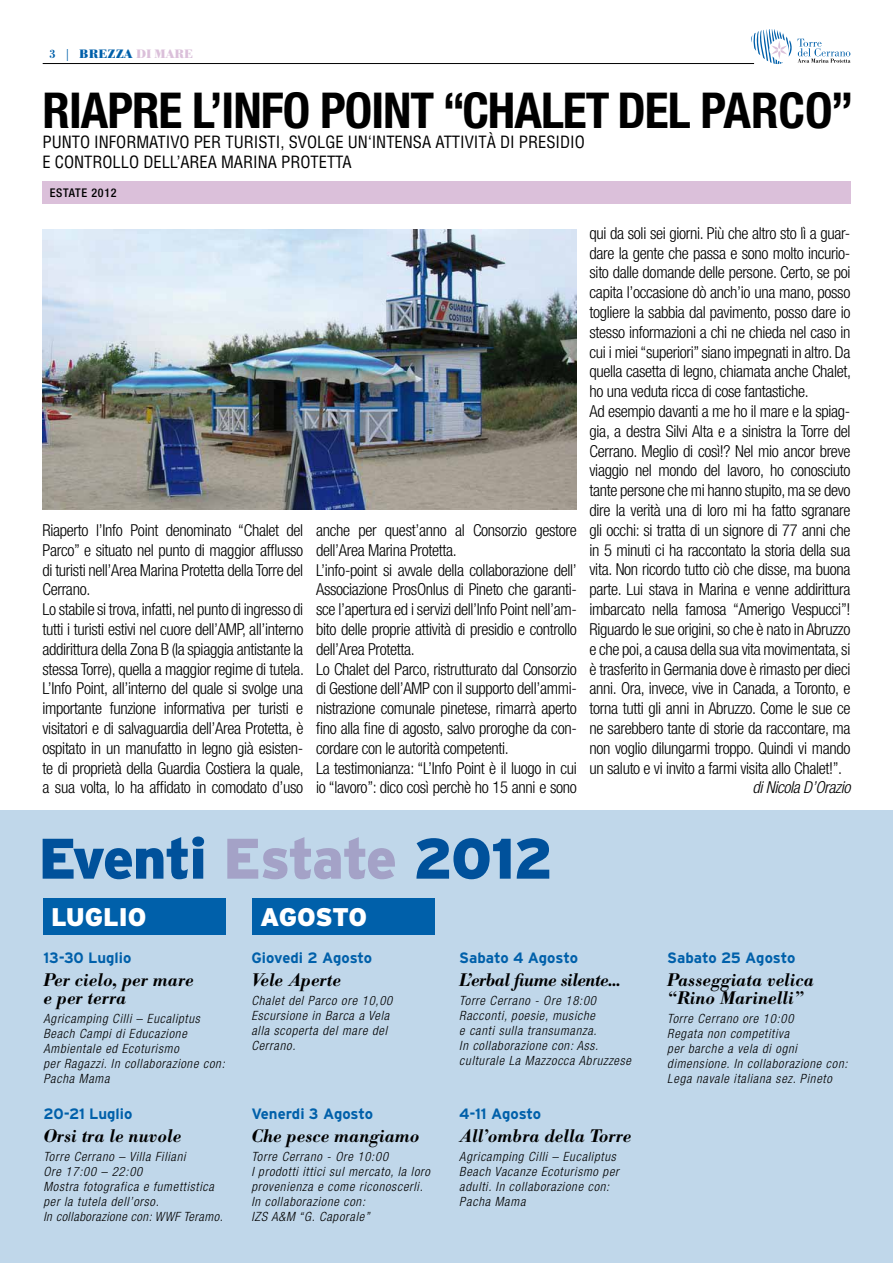
<style>
.page{position:relative;width:893px;height:1263px;background:#fff}
.page>*{position:absolute;margin:0;border:0;box-sizing:border-box;transform-origin:0 0}
.t1{font:900 57px "Interstate";letter-spacing:-.025em;color:#0060aa}
.t2{font:700 condensed 49.5px "Helvetica Neue";letter-spacing:-.02em;color:#000}
.t3{font:900 25.5px "Interstate";letter-spacing:-.01em;color:#fff}
.t4{font:italic 500 18px/18px "Bodoni BE";color:#000}
.t5{font:italic 500 18px "Bodoni BE";letter-spacing:-.03em;color:#000}
.t6{font:300 condensed 16.5px/19.8px "Helvetica Neue";letter-spacing:-.02em;color:#000}
.t7{font:condensed 16.5px/19.5px "Helvetica";color:#000}
.t8{font:italic 300 condensed 16.5px "Helvetica Neue";letter-spacing:-.02em;color:#000}
.t9{font:700 15px "Interstate";letter-spacing:-.01em;color:#0060aa}
.t10{font:italic 300 condensed 12.75px/15px "Helvetica Neue";letter-spacing:.06em;color:#000}
.t11{font:700 12px "Bodoni BE";letter-spacing:.04em;color:#0060aa}
.t12{font:500 condensed 12px "Helvetica Neue";letter-spacing:.06em;color:#000}
.s1{font-weight:500}
.s2{color:#dbc0da}
</style>
<div class="page">
<svg style="left:751px;top:29px;width:99px;height:35px"></svg>
<hr style="left:43px;top:63px;width:711px;height:1px;background:#000">
<div style="left:43px;top:181px;width:807px;height:23px;background:#dbc0da"></div>
<img style="left:43px;top:230px;width:534px;height:279px">
<div style="left:0;top:810px;width:893px;height:453px;background:#c0d7ea"></div>
<div style="left:43px;top:899px;width:183px;height:36px;background:#0060aa"></div>
<div style="left:252px;top:899px;width:183px;height:36px;background:#0060aa"></div>
<p class="t11" style="left:50px;top:46px;width:145px"><span class="s1">3 |</span> BREZZA <span class="s2">DI MARE</span></p>
<h2 class="t2" style="left:43px;top:80px;width:813px">RIAPRE L’INFO POINT “CHALET DEL PARCO”</h2>
<p class="t7" style="left:43px;top:132px;width:544px">PUNTO INFORMATIVO PER TURISTI, SVOLGE UN‘INTENSA ATTIVITÀ DI PRESIDIO<br>E CONTROLLO DELL’AREA MARINA PROTETTA</p>
<p class="t12" style="left:50px;top:186px;width:68px">ESTATE 2012</p>
<p class="t6" style="left:43px;top:520px;width:263px">Riaperto l’Info Point denominato “Chalet del Parco” e situato nel punto di maggior afflusso di turisti nell’Area Marina Protetta della Torre del Cerrano.<br>Lo stabile si trova, infatti, nel punto di ingresso di tutti i turisti estivi nel cuore dell’AMP, all’interno addirittura della Zona B (la spiaggia antistante la stessa Torre), quella a maggior regime di tutela.<br>L’Info Point, all’interno del quale si svolge una importante funzione informativa per turisti e visitatori e di salvaguardia dell’Area Protetta, è ospitato in un manufatto in legno già esisten&shy;te di proprietà della Guardia Costiera la quale, a sua volta, lo ha affidato in comodato d’uso</p>
<p class="t6" style="left:316px;top:520px;width:262px">anche per quest’anno al Consorzio gestore dell’Area Marina Protetta.<br>L’info-point si avvale della collaborazione dell’ Associazione ProsOnlus di Pineto che garanti&shy;sce l’apertura ed i servizi dell’Info Point nell’am&shy;bito delle proprie attività di presidio e controllo dell’Area Protetta.<br>Lo Chalet del Parco, ristrutturato dal Consorzio di Gestione dell’AMP con il supporto dell’ammi&shy;nistrazione comunale pinetese, rimarrà aperto fino alla fine di agosto, salvo proroghe da con&shy;cordare con le autorità competenti.<br>La testimonianza: “L’Info Point è il luogo in cui io “lavoro”: dico così perchè ho 15 anni e sono</p>
<p class="t6" style="left:589px;top:223px;width:263px">qui da soli sei giorni. Più che altro sto lì a guar&shy;dare la gente che passa e sono molto incurio&shy;sito dalle domande delle persone. Certo, se poi capita l’occasione dò anch’io una mano, posso togliere la sabbia dal pavimento, posso dare io stesso informazioni a chi ne chieda nel caso in cui i miei “superiori” siano impegnati in altro. Da quella casetta di legno, chiamata anche Chalet, ho una veduta ricca di cose fantastiche.<br>Ad esempio davanti a me ho il mare e la spiag&shy;gia, a destra Silvi Alta e a sinistra la Torre del Cerrano. Meglio di così!? Nel mio ancor breve viaggio nel mondo del lavoro, ho conosciuto tante persone che mi hanno stupito, ma se devo dire la verità una di loro mi ha fatto sgranare gli occhi: si tratta di un signore di 77 anni che in 5 minuti ci ha raccontato la storia della sua vita. Non ricordo tutto ciò che disse, ma buona parte. Lui stava in Marina e venne addirittura imbarcato nella famosa “Amerigo Vespucci”!<br>Riguardo le sue origini, so che è nato in Abruzzo e che poi, a causa della sua vita movimentata, si è trasferito in Germania dove è rimasto per dieci anni. Ora, invece, vive in Canada, a Toronto, e torna tutti gli anni in Abruzzo. Come le sue ce ne sarebbero tante di storie da raccontare, ma non voglio dilungarmi troppo. Quindi vi mando un saluto e vi invito a farmi visita allo Chalet!”.</p>
<p class="t8" style="left:753px;top:778px;width:99px">di Nicola D’Orazio</p>
<h1 class="t1" style="left:39px;top:826px;width:516px">Eventi <span class="s2">Estate</span> 2012</h1>
<h3 class="t3" style="left:51px;top:902px;width:97px">LUGLIO</h3>
<h3 class="t3" style="left:260px;top:902px;width:108px">AGOSTO</h3>
<p class="t9" style="left:43px;top:950px;width:89px">13-30 Luglio</p>
<p class="t4" style="left:43px;top:971px;width:152px">Per cielo, per mare e per terra</p>
<p class="t10" style="left:43px;top:1011px;width:183px">Agricamping Cilli – Eucaliptus<br>Beach Campi di Educazione<br>Ambientale ed Ecoturismo<br>per Ragazzi. In collaborazione con:<br>Pacha Mama</p>
<p class="t9" style="left:43px;top:1105px;width:90px">20-21 Luglio</p>
<p class="t4" style="left:43px;top:1127px;width:140px">Orsi tra le nuvole</p>
<p class="t10" style="left:43px;top:1149px;width:181px">Torre Cerrano – Villa Filiani<br>Ore 17:00 – 22:00<br>Mostra fotografica e fumettistica per la tutela dell’orso.<br>In collaborazione con: WWF Teramo.</p>
<p class="t9" style="left:251px;top:950px;width:122px">Giovedi 2 Agosto</p>
<p class="t4" style="left:251px;top:971px;width:91px">Vele Aperte</p>
<p class="t10" style="left:251px;top:993px;width:143px">Chalet del Parco ore 10,00<br>Escursione in Barca a Vela alla scoperta del mare del<br>Cerrano.</p>
<p class="t9" style="left:459px;top:950px;width:120px">Sabato 4 Agosto</p>
<p class="t5" style="left:459px;top:969px;width:163px">L’erbal fiume silente...</p>
<p class="t10" style="left:459px;top:993px;width:173px">Torre Cerrano - Ore 18:00<br>Racconti, poesie, musiche<br>e canti sulla transumanza.<br>In collaborazione con: Ass. culturale La Mazzocca Abruzzese</p>
<p class="t9" style="left:251px;top:1105px;width:123px">Venerdi 3 Agosto</p>
<p class="t4" style="left:251px;top:1127px;width:170px">Che pesce mangiamo</p>
<p class="t10" style="left:251px;top:1149px;width:180px">Torre Cerrano - Ore 10:00<br>I prodotti ittici sul mercato, la loro provenienza e come riconoscerli.<br>In collaborazione con:<br>IZS A&amp;M “G. Caporale”</p>
<p class="t9" style="left:459px;top:1105px;width:83px">4-11 Agosto</p>
<p class="t4" style="left:459px;top:1127px;width:174px">All’ombra della Torre</p>
<p class="t10" style="left:459px;top:1149px;width:161px">Agricamping Cilli – Eucaliptus<br>Beach Vacanze Ecoturismo per adulti. In collaborazione con:<br>Pacha Mama</p>
<p class="t9" style="left:667px;top:950px;width:130px">Sabato 25 Agosto</p>
<p class="t4" style="left:667px;top:971px;width:148px">Passeggiata velica “Rino Marinelli”</p>
<p class="t10" style="left:667px;top:1011px;width:182px">Torre Cerrano ore 10:00<br>Regata non competitiva<br>per barche a vela di ogni dimensione. In collaborazione con:<br>Lega navale italiana sez. Pineto</p>
</div>
